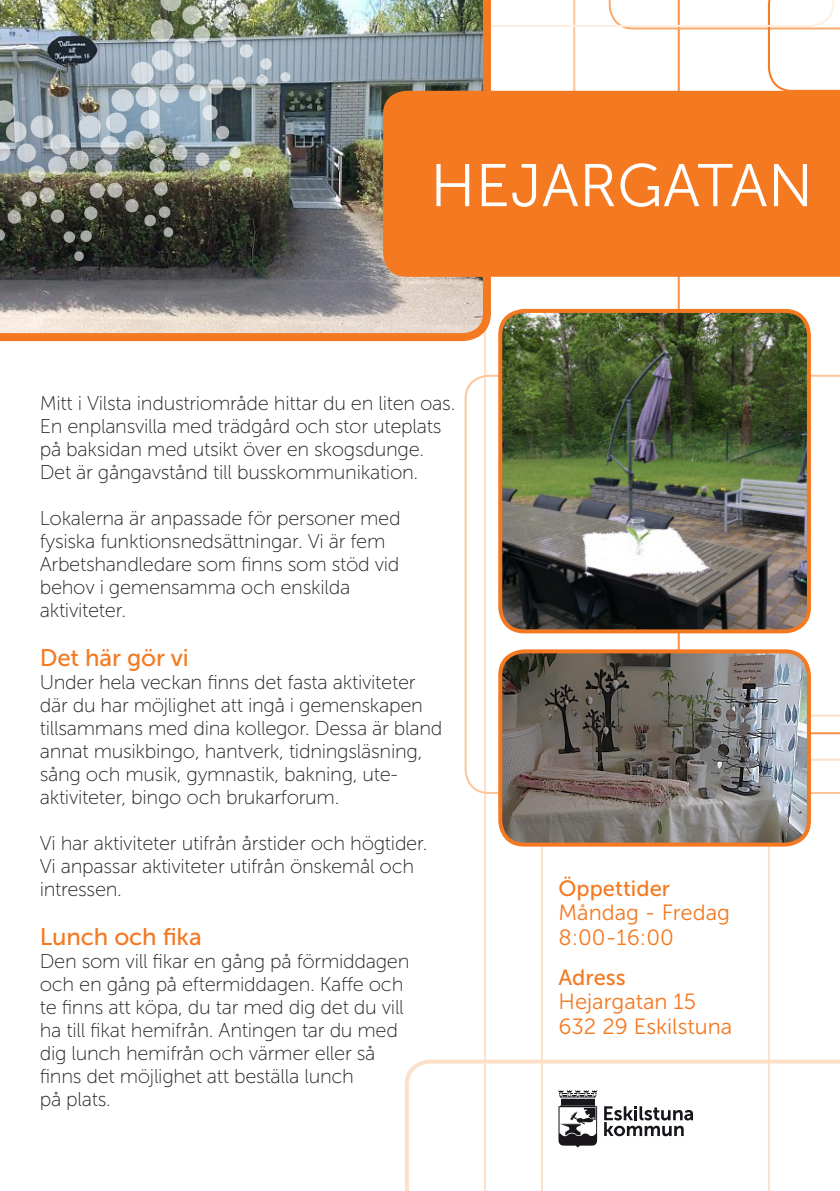
<style>
.page{position:relative;width:840px;height:1191px;background:#fff}
.page>*{position:absolute;margin:0;border:0;box-sizing:border-box;transform-origin:0 0}
.t1{font:60px "Museo Sans 300";letter-spacing:.005em;color:#fff}
.t2{font:24px "Museo Sans 500";letter-spacing:-.005em;color:#f47921}
.t3{font:22px/24.4px "Museo Sans 300";color:#f47921}
.t4{font:22px "Museo Sans 500";color:#f47921}
.t5{font:20px/23px "Museo Sans 100";letter-spacing:-.015em;color:#231f20}
.s1{font-family:"Museo Sans 500"}
</style>
<div class="page">
<svg style="left:464px;top:375px;width:375px;height:419px"></svg>
<svg style="left:810px;top:714px;width:29px;height:44px"></svg>
<svg style="left:540px;top:758px;width:299px;height:301px"></svg>
<svg style="left:404px;top:1059px;width:435px;height:132px"></svg>
<img style="left:500px;top:311px;width:308px;height:320px">
<div style="left:498px;top:309px;width:312px;height:324px;border:4px solid #f47921;border-radius:24px"></div>
<img style="left:500px;top:651px;width:308px;height:193px">
<div style="left:498px;top:649px;width:312px;height:197px;border:4px solid #f47921;border-radius:24px"></div>
<svg style="left:0;top:241px;width:491px;height:104px;background:#96877d"></svg>
<svg style="left:63px;top:231px;width:12px;height:12px"></svg>
<svg style="left:73px;top:251px;width:11px;height:10px"></svg>
<img style="left:0;top:0;width:839px;height:241px">
<div style="left:383px;top:91px;width:456px;height:186px;background:#f47921"></div>
<p class="t1" style="left:430px;top:153px;width:384px">HEJARGATAN</p>
<p class="t5" style="left:40px;top:392px;width:417px">Mitt i Vilsta industriområde hittar du en liten oas.<br>En enplansvilla med trädgård och stor uteplats på baksidan med utsikt över en skogsdunge.<br>Det är gångavstånd till busskommunikation.</p>
<p class="t5" style="left:40px;top:507px;width:362px">Lokalerna är anpassade för personer med fysiska funktionsnedsättningar. Vi är fem Arbetshandledare som finns som stöd vid behov i gemensamma och enskilda aktiviteter.</p>
<p class="t2" style="left:40px;top:645px;width:150px">Det här gör vi</p>
<p class="t5" style="left:40px;top:671px;width:404px">Under hela veckan finns det fasta aktiviteter där du har möjlighet att ingå i gemenskapen tillsammans med dina kollegor. Dessa är bland annat musikbingo, hantverk, tidningsläsning, sång och musik, gymnastik, bakning, ute&shy;aktiviteter, bingo och brukarforum.</p>
<p class="t5" style="left:40px;top:832px;width:389px">Vi har aktiviteter utifrån årstider och högtider.<br>Vi anpassar aktiviteter utifrån önskemål och intressen.</p>
<p class="t2" style="left:40px;top:924px;width:163px">Lunch och fika</p>
<p class="t5" style="left:40px;top:950px;width:371px">Den som vill fikar en gång på förmiddagen och en gång på eftermiddagen. Kaffe och te finns att köpa, du tar med dig det du vill ha till fikat hemifrån. Antingen tar du med dig lunch hemifrån och värmer eller så finns det möjlighet att beställa lunch<br>på plats.</p>
<p class="t4" style="left:558px;top:876px;width:113px">Öppettider</p>
<p class="t3" style="left:558px;top:900px;width:173px">Måndag - Fredag<br>8:00-16:00</p>
<p class="t3" style="left:558px;top:965px;width:139px"><span class="s1">Adress<br></span>Hejargatan 15</p>
<p class="t3" style="left:558px;top:1014px;width:175px">632 29 Eskilstuna</p>
</div>
